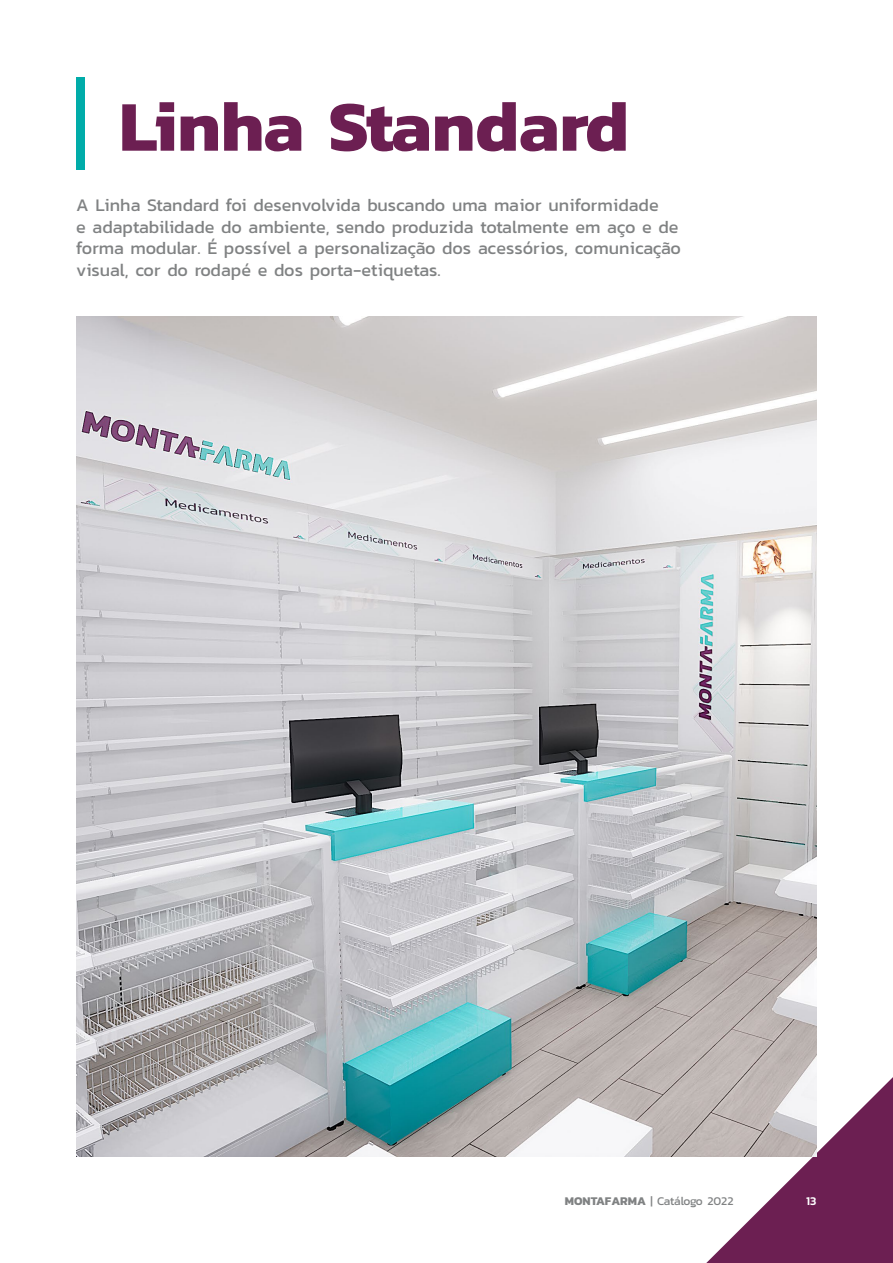
<style>
.page{position:relative;width:893px;height:1263px;background:#fff}
.page>*{position:absolute;margin:0;border:0;box-sizing:border-box;transform-origin:0 0}
.t1{font:700 72px "Kanit";letter-spacing:-.005em;color:#6c1f52}
.t2{font:18px/21.6px "Kanit";color:#808283}
.t3{font:12px "Kanit";letter-spacing:-.03em;color:#808283}
.t4{font:500 12px "Kanit";color:#fff}
.s1{font-weight:700}
</style>
<div class="page">
<svg style="left:706px;top:706px;width:187px;height:557px"></svg>
<div style="left:76px;top:77px;width:9px;height:93px;background:#00aca9"></div>
<img style="left:77px;top:316px;width:739px;height:841px">
<h1 class="t1" style="left:119px;top:70px;width:511px">Linha Standard</h1>
<p class="t2" style="left:76px;top:194px;width:606px">A Linha Standard foi desenvolvida buscando uma maior uniformidade<br>e adaptabilidade do ambiente, sendo produzida totalmente em aço e de forma modular. É possível a personalização dos acessórios, comunicação visual, cor do rodapé e dos porta-etiquetas.</p>
<p class="t3" style="left:565px;top:1193px;width:170px"><span class="s1">MONTAFARMA</span> | Catálogo 2022</p>
<p class="t4" style="left:806px;top:1192px;width:12px">13</p>
</div>
